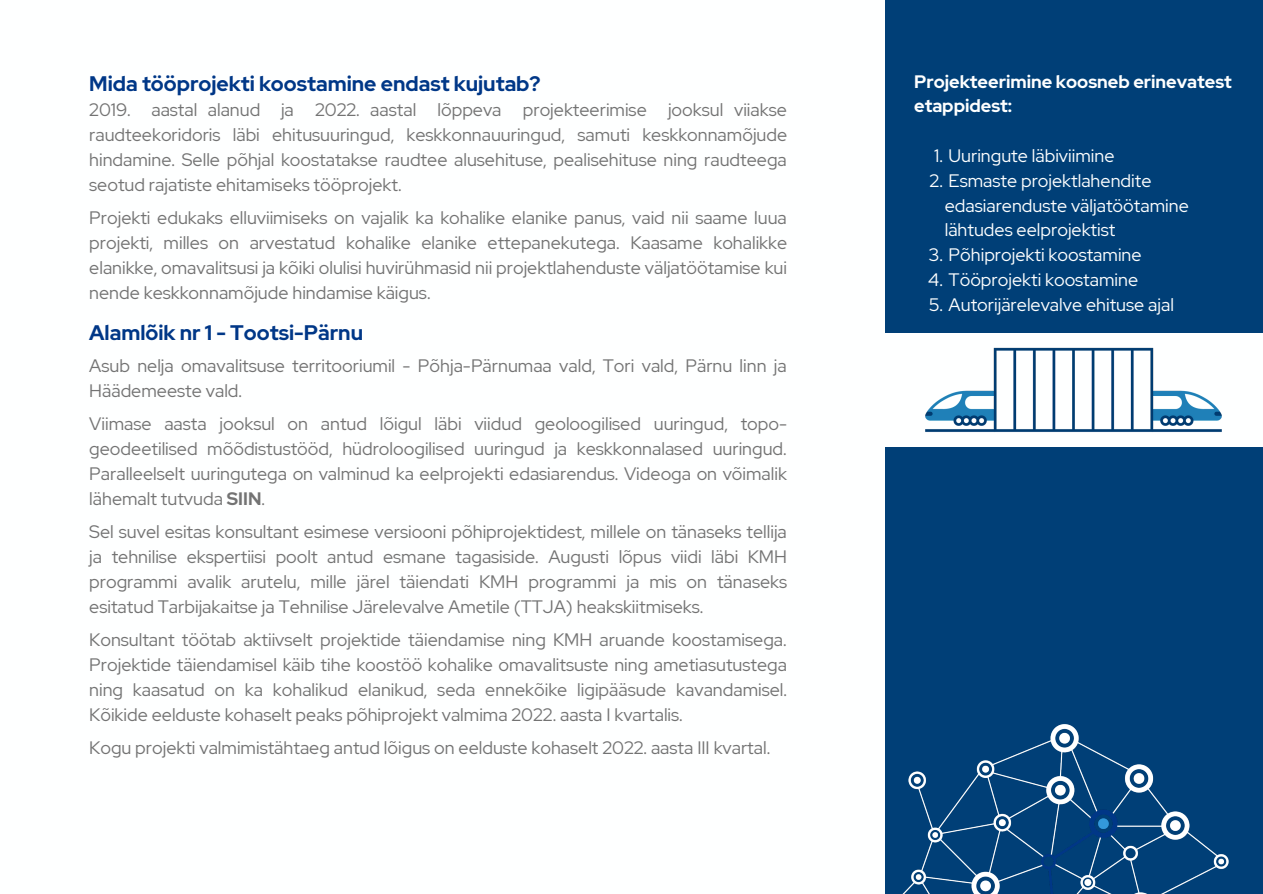
<style>
.page{position:relative;width:1263px;height:894px;background:#fff}
.page>*{position:absolute;margin:0;border:0;box-sizing:border-box;transform-origin:0 0}
.t1{font:700 21px "Red Hat Display";color:#003787}
.t2{font:18px/25px "Red Hat Display";color:#737373;text-align:justify}
.t3{font:18px/24.8px "Red Hat Display";color:#feffff}
.t4{font:700 18px/24.8px "Red Hat Display";color:#feffff}
.s1{font-weight:700}
</style>
<div class="page">
<div style="left:885px;top:0;width:378px;height:893px;background:#003f77"></div>
<div style="left:885px;top:333px;width:378px;height:113px;background:#feffff"></div>
<img style="left:926px;top:347px;width:296px;height:85px">
<img style="left:903px;top:724px;width:326px;height:169px">
<p class="t1" style="left:89px;top:69px;width:453px">Mida tööprojekti koostamine endast kujutab?</p>
<p class="t2" style="left:89px;top:97px;width:699px">2019. aastal alanud ja 2022. aastal lõppeva projekteerimise jooksul viiakse raudteekoridoris läbi ehitusuuringud, keskkonnauuringud, samuti keskkonnamõjude hindamine. Selle põhjal koostatakse raudtee alusehituse, pealisehituse ning raudteega seotud rajatiste ehitamiseks tööprojekt.</p>
<p class="t2" style="left:89px;top:205px;width:699px">Projekti edukaks elluviimiseks on vajalik ka kohalike elanike panus, vaid nii saame luua projekti, milles on arvestatud kohalike elanike ettepanekutega. Kaasame kohalikke elanikke, omavalitsusi ja kõiki olulisi huvirühmasid nii projektlahenduste väljatöötamise kui nende keskkonnamõjude hindamise käigus.</p>
<p class="t1" style="left:89px;top:318px;width:275px">Alamlõik nr 1 - Tootsi-Pärnu</p>
<p class="t2" style="left:89px;top:353px;width:699px">Asub nelja omavalitsuse territooriumil - Põhja-Pärnumaa vald, Tori vald, Pärnu linn ja<br>Häädemeeste vald.</p>
<p class="t2" style="left:89px;top:411px;width:699px">Viimase aasta jooksul on antud lõigul läbi viidud geoloogilised uuringud, topo&shy;geodeetilised mõõdistustööd, hüdroloogilised uuringud ja keskkonnalased uuringud.<br>Paralleelselt uuringutega on valminud ka eelprojekti edasiarendus. Videoga on võimalik lähemalt tutvuda <span class="s1">SIIN</span>.</p>
<p class="t2" style="left:89px;top:519px;width:699px">Sel suvel esitas konsultant esimese versiooni põhiprojektidest, millele on tänaseks tellija ja tehnilise ekspertiisi poolt antud esmane tagasiside. Augusti lõpus viidi läbi KMH programmi avalik arutelu, mille järel täiendati KMH programmi ja mis on tänaseks esitatud Tarbijakaitse ja Tehnilise Järelevalve Ametile (TTJA) heakskiitmiseks.</p>
<p class="t2" style="left:89px;top:627px;width:699px">Konsultant töötab aktiivselt projektide täiendamise ning KMH aruande koostamisega.<br>Projektide täiendamisel käib tihe koostöö kohalike omavalitsuste ning ametiasutustega ning kaasatud on ka kohalikud elanikud, seda ennekõike ligipääsude kavandamisel.<br>Kõikide eelduste kohaselt peaks põhiprojekt valmima 2022. aasta I kvartalis.</p>
<p class="t2" style="left:89px;top:734px;width:683px">Kogu projekti valmimistähtaeg antud lõigus on eelduste kohaselt 2022. aasta III kvartal.</p>
<p class="t4" style="left:914px;top:69px;width:319px">Projekteerimine koosneb erinevatest etappidest:</p>
<p class="t3" style="left:934px;top:143px;width:182px">1. Uuringute läbiviimine</p>
<p class="t3" style="left:945px;top:168px;width:246px;text-indent:-15px">2. Esmaste projektlahendite edasiarenduste väljatöötamine lähtudes eelprojektist</p>
<p class="t3" style="left:929px;top:242px;width:214px">3. Põhiprojekti koostamine</p>
<p class="t3" style="left:928px;top:267px;width:211px">4. Tööprojekti koostamine</p>
<p class="t3" style="left:929px;top:292px;width:246px">5. Autorijärelevalve ehituse ajal</p>
</div>
